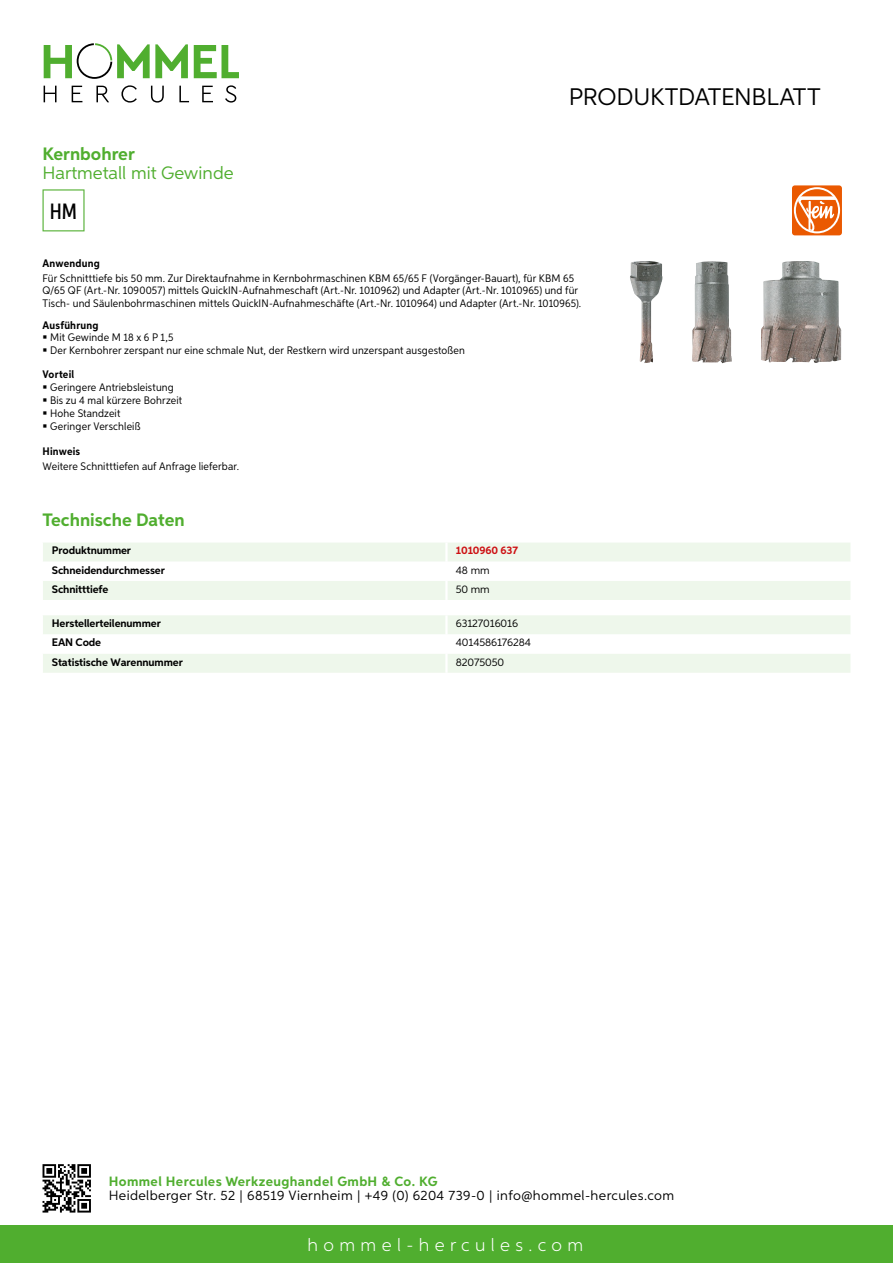
<style>
.page{position:relative;width:893px;height:1263px;background:#fff}
.page>*{position:absolute;margin:0;border:0;box-sizing:border-box;transform-origin:0 0}
.t1{font:24px "Aspira";letter-spacing:-.01em;color:#000}
.t2{font:500 22.2px "Aspira XX Nar";color:#000}
.t3{font:700 18px "Aspira";color:#50ae2f}
.t4{font:18px "Aspira";color:#50ae2f}
.t5{font:300 18px "Aspira";letter-spacing:.3em;color:#fff}
.t6{font:13.5px "Aspira";letter-spacing:.03em;color:#000}
.t7{font:700 13.5px "Aspira";letter-spacing:.03em;color:#50ae2f}
.t8{font:10.95px/12.8px "Aspira Nar";letter-spacing:.015em;color:#000}
.t9{font:700 10.95px "Aspira";letter-spacing:-.01em;color:#000}
.t10{font:10.95px "Aspira";letter-spacing:-.01em;color:#000}
.t11{font:700 10.95px "Aspira Nar";letter-spacing:.02em;color:#000}
.t12{font:700 10.95px "Aspira";letter-spacing:-.01em;color:#cd1013}
</style>
<div class="page">
<div style="left:0;top:1226px;width:893px;height:37px;background:#50ae2f"></div>
<svg style="left:43px;top:1164px;width:48px;height:48px"></svg>
<svg style="left:194px;top:45px;width:45px;height:33px"></svg>
<svg style="left:44px;top:43px;width:144px;height:36px"></svg>
<svg style="left:44px;top:86px;width:13px;height:16px"></svg>
<svg style="left:72px;top:86px;width:10px;height:16px"></svg>
<svg style="left:96px;top:86px;width:13px;height:16px"></svg>
<svg style="left:121px;top:85px;width:16px;height:18px"></svg>
<svg style="left:151px;top:86px;width:13px;height:17px"></svg>
<svg style="left:179px;top:86px;width:10px;height:16px"></svg>
<svg style="left:202px;top:86px;width:11px;height:16px"></svg>
<svg style="left:225px;top:85px;width:11px;height:18px"></svg>
<svg style="left:43px;top:543px;width:807px;height:57px"></svg>
<hr style="left:445px;top:581px;width:3px;height:19px;background:#fff">
<svg style="left:43px;top:615px;width:807px;height:58px"></svg>
<hr style="left:445px;top:654px;width:3px;height:19px;background:#fff">
<svg style="left:43px;top:189px;width:42px;height:42px"></svg>
<img style="left:630px;top:261px;width:211px;height:102px">
<div style="left:792px;top:185px;width:50px;height:50px;background:#ea5901;border-radius:3px"></div>
<svg style="left:794px;top:187px;width:46px;height:46px"></svg>
<div style="left:796px;top:189px;width:42px;height:42px;background:#ea5901;border-radius:50%"></div>
<svg style="left:798px;top:196px;width:38px;height:35px"></svg>
<h3 class="t3" style="left:43px;top:142px;width:94px">Kernbohrer</h3>
<h3 class="t4" style="left:43px;top:162px;width:193px">Hartmetall mit Gewinde</h3>
<h2 class="t2" style="left:50px;top:197px;width:29px">HM</h2>
<h1 class="t1" style="left:569px;top:82px;width:253px">Produktdatenblatt</h1>
<p class="t11" style="left:43px;top:257px;width:59px">Anwendung</p>
<p class="t8" style="left:43px;top:273px;width:540px;line-height:12px">Für Schnitttiefe bis 50 mm. Zur Direktaufnahme in Kernbohrmaschinen KBM 65/65 F (Vorgänger-Bauart), für KBM 65<br>Q/65 QF (Art.-Nr. 1090057) mittels QuickIN-Aufnahmeschaft (Art.-Nr. 1010962) und Adapter (Art.-Nr. 1010965) und für<br>Tisch- und Säulenbohrmaschinen mittels QuickIN-Aufnahmeschäfte (Art.-Nr. 1010964) und Adapter (Art.-Nr. 1010965).</p>
<p class="t11" style="left:43px;top:318px;width:58px">Ausführung</p>
<p class="t8" style="left:50px;top:331px;width:416px">Mit Gewinde M 18 x 6 P 1,5<br>Der Kernbohrer zerspant nur eine schmale Nut, der Restkern wird unzerspant ausgestoßen</p>
<p class="t11" style="left:43px;top:368px;width:33px">Vorteil</p>
<p class="t8" style="left:50px;top:381px;width:134px">Geringere Antriebsleistung<br>Bis zu 4 mal kürzere Bohrzeit<br>Hohe Standzeit<br>Geringer Verschleiß</p>
<p class="t11" style="left:43px;top:444px;width:39px">Hinweis</p>
<p class="t8" style="left:43px;top:460px;width:198px">Weitere Schnitttiefen auf Anfrage lieferbar.</p>
<h3 class="t3" style="left:43px;top:508px;width:144px">Technische Daten</h3>
<p class="t9" style="left:52px;top:544px;width:81px">Produktnummer</p>
<p class="t12" style="left:456px;top:544px;width:64px">1010960 637</p>
<p class="t9" style="left:52px;top:563px;width:115px">Schneidendurchmesser</p>
<p class="t10" style="left:456px;top:563px;width:35px">48 mm</p>
<p class="t9" style="left:52px;top:582px;width:58px">Schnitttiefe</p>
<p class="t10" style="left:456px;top:582px;width:35px">50 mm</p>
<p class="t9" style="left:52px;top:617px;width:111px">Herstellerteilenummer</p>
<p class="t10" style="left:456px;top:617px;width:64px">63127016016</p>
<p class="t9" style="left:52px;top:636px;width:51px">EAN Code</p>
<p class="t10" style="left:456px;top:636px;width:77px">4014586176284</p>
<p class="t9" style="left:52px;top:655px;width:132px">Statistische Warennummer</p>
<p class="t10" style="left:456px;top:655px;width:50px">82075050</p>
<p class="t7" style="left:109px;top:1172px;width:330px">Hommel Hercules Werkzeughandel GmbH &amp; Co. KG</p>
<p class="t6" style="left:109px;top:1187px;width:567px">Heidelberger Str. 52 | 68519 Viernheim | +49 (0) 6204 739-0 | info@hommel-hercules.com</p>
<h3 class="t5" style="left:307px;top:1234px;width:277px">hommel-hercules.com</h3>
</div>
